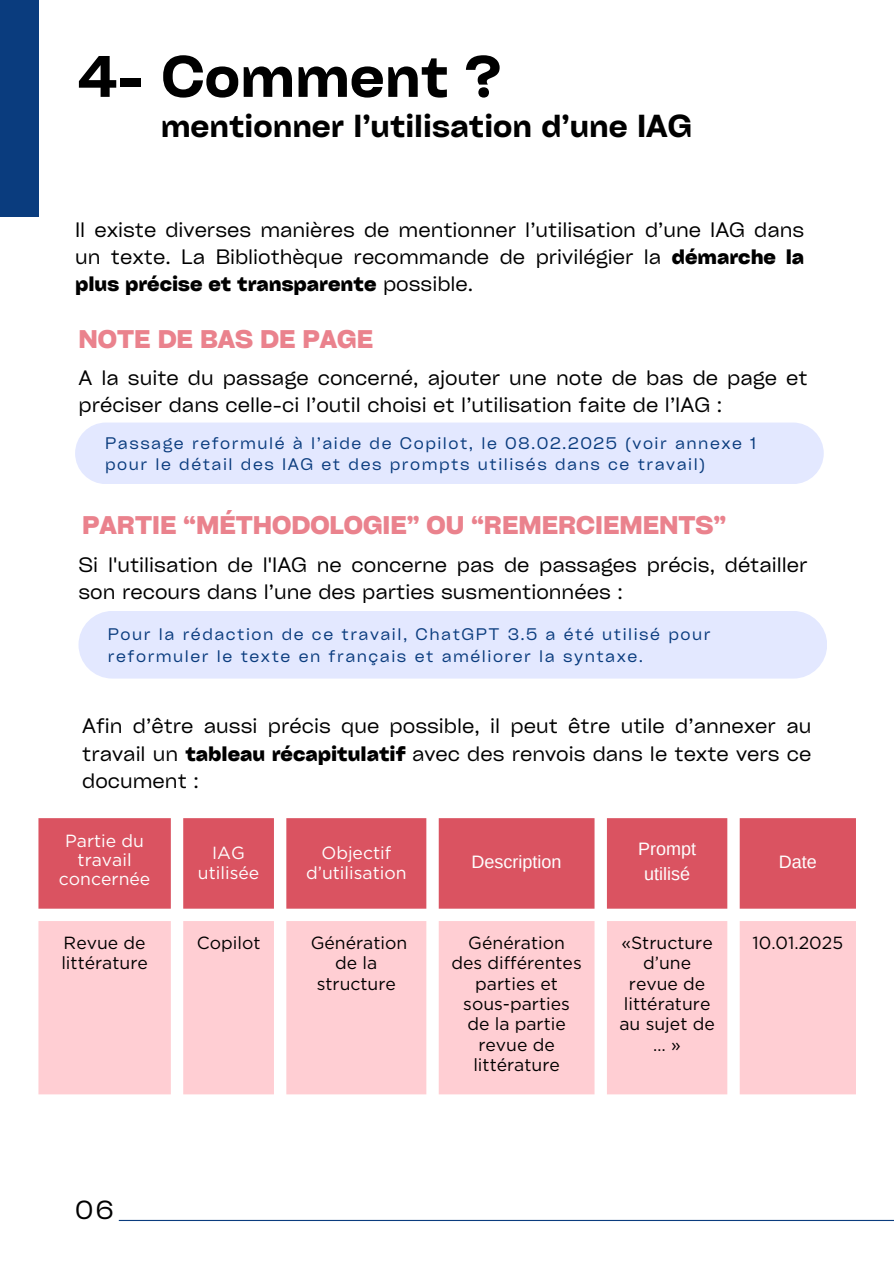
<style>
.page{position:relative;width:894px;height:1264px;background:#fff}
.page>*{position:absolute;margin:0;border:0;box-sizing:border-box;transform-origin:0 0}
.t1{font:55.95px "Cy Grotesk Key Demi";color:#000}
.t2{font:30.45px "Cy Grotesk Key Demi";color:#000}
.t3{font:25.05px "Cy Grotesk Key";color:#000}
.t4{font:700 24.45px "Cy Grotesk Key";color:#ea828d}
.t5{font:19.95px/27px "Cy Grotesk Key";color:#000;text-align:justify}
.t6{font:18px/24.8px "Arimo";color:#fefefe;text-align:center}
.t7{font:17.55px/20.2px "Gotham";color:#000;text-align:center}
.t8{font:17.55px/19.2px "Gotham";color:#fefefe;text-align:center}
.t9{font:16.05px/21.3px "Cy Grotesk Key";letter-spacing:.095em;color:#0a3c7e}
.s1{font-weight:700}
</style>
<div class="page">
<hr style="left:119px;top:1219px;width:774px;height:1px;background:#0a3c7e">
<div style="left:0;top:0;width:38px;height:216px;background:#0a3c7e"></div>
<div style="left:75px;top:422px;width:748px;height:62px;background:#e3e8ff;border-radius:31px"></div>
<div style="left:78px;top:611px;width:748px;height:67px;background:#e3e8ff;border-radius:34px"></div>
<svg style="left:38px;top:818px;width:817px;height:90px;background:#dc606d"></svg>
<svg style="left:38px;top:921px;width:817px;height:173px;background:#ffd1d6"></svg>
<p class="t1" style="left:78px;top:41px;width:423px">4- Comment ?</p>
<p class="t2" style="left:161px;top:106px;width:532px">mentionner l’utilisation d’une IAG</p>
<h4 class="t5" style="left:75px;top:216px;width:730px">Il existe diverses manières de mentionner l’utilisation d’une IAG dans un texte. La Bibliothèque recommande de privilégier la <span class="s1">démarche la plus précise et transparente</span> possible.</h4>
<h3 class="t4" style="left:78px;top:323px;width:296px">NOTE DE BAS DE PAGE</h3>
<h3 class="t5" style="left:78px;top:363px;width:730px">A la suite du passage concerné, ajouter une note de bas de page et préciser dans celle-ci l’outil choisi et l’utilisation faite de l’IAG :</h3>
<p class="t9" style="left:105px;top:432px;width:652px">Passage reformulé à l’aide de Copilot, le 08.02.2025 (voir annexe 1 pour le détail des IAG et des prompts utilisés dans ce travail)</p>
<h4 class="t4" style="left:82px;top:510px;width:645px">PARTIE “MÉTHODOLOGIE” OU “REMERCIEMENTS”</h4>
<h4 class="t5" style="left:78px;top:550px;width:730px">Si l'utilisation de l'IAG ne concerne pas de passages précis, détailler son recours dans l’une des parties susmentionnées :</h4>
<p class="t9" style="left:108px;top:623px;width:604px">Pour la rédaction de ce travail, ChatGPT 3.5 a été utilisé pour reformuler le texte en français et améliorer la syntaxe.</p>
<p class="t5" style="left:82px;top:712px;width:730px">Afin d’être aussi précis que possible, il peut être utile d’annexer au travail un <span class="s1">tableau récapitulatif</span> avec des renvois dans le texte vers ce document :</p>
<p class="t8" style="left:59px;top:831px;width:93px">Partie du travail concernée</p>
<p class="t8" style="left:198px;top:842px;width:63px;line-height:20.2px">IAG utilisée</p>
<p class="t8" style="left:306px;top:842px;width:102px;line-height:20.2px">Objectif d’utilisation</p>
<p class="t6" style="left:471px;top:849px;width:91px">Description</p>
<p class="t6" style="left:638px;top:836px;width:59px">Prompt utilisé</p>
<p class="t6" style="left:778px;top:849px;width:39px">Date</p>
<p class="t7" style="left:61px;top:932px;width:88px;text-align:left">Revue de littérature</p>
<p class="t7" style="left:197px;top:932px;width:65px">Copilot</p>
<p class="t7" style="left:310px;top:932px;width:98px">Génération de la structure</p>
<p class="t7" style="left:451px;top:932px;width:132px">Génération des différentes parties et sous-parties de la partie revue de littérature</p>
<p class="t7" style="left:619px;top:932px;width:97px">«Structure d’une revue de littérature au sujet de … »</p>
<p class="t7" style="left:752px;top:932px;width:92px">10.01.2025</p>
<p class="t3" style="left:75px;top:1193px;width:40px">06</p>
</div>
